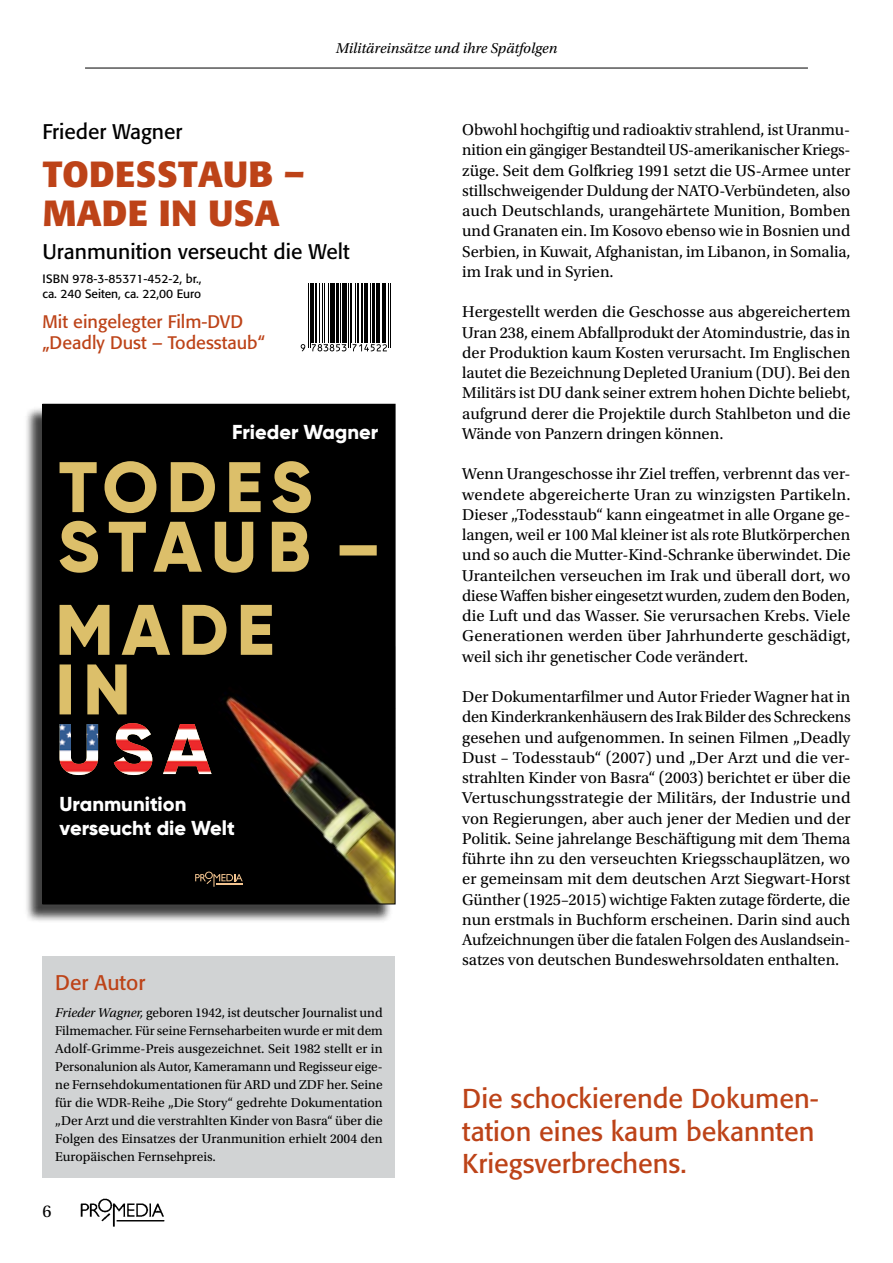
<style>
.page{position:relative;width:893px;height:1263px;background:#fff}
.page>*{position:absolute;margin:0;border:0;box-sizing:border-box;transform-origin:0 0}
.t1{font:700 36px/39px "Formata Pro";letter-spacing:.01em;color:#bd4318}
.t2{font:27px/32.4px "Formata Pro";color:#bd4318}
.t3{font:21px "Formata Pro";color:#000}
.t4{font:21px "Formata Pro";color:#bd4318}
.t5{font:800 20.1px/24.2px "Gilroy";color:#fff}
.t6{font:18px/21px "Formata Pro";color:#bd4318}
.t7{font:18px "Utopia Std";color:#000}
.t8{font:16.5px/20.2px "Utopia Std";color:#000;text-align:justify}
.t9{font:italic 15px "Utopia Std";color:#000}
.t10{font:13.5px/18px "Utopia Std";color:#000;text-align:justify}
.t11{font:12px/15px "Formata Pro";color:#000}
.s1{font-style:italic}
</style>
<div class="page">
<hr style="left:85px;top:68px;width:723px;height:1px;background:#000">
<img style="left:81px;top:1198px;width:84px;height:29px">
<div style="left:24px;top:406px;width:369px;height:517px;background:#000;opacity:.75"></div>
<div style="left:43px;top:404px;width:352px;height:500px;background:#000"></div>
<img style="left:87px;top:604px;width:215px;height:268px">
<img style="left:267px;top:604px;width:35px;height:115px">
<img style="left:239px;top:747px;width:125px;height:125px">
<img style="left:278px;top:800px;width:115px;height:72px">
<img style="left:381px;top:800px;width:12px;height:14px">
<img style="left:356px;top:865px;width:37px;height:37px">
<svg style="left:60px;top:461px;width:251px;height:52px"></svg>
<svg style="left:60px;top:521px;width:317px;height:52px"></svg>
<svg style="left:60px;top:605px;width:212px;height:50px"></svg>
<svg style="left:60px;top:664px;width:67px;height:50px"></svg>
<img style="left:60px;top:723px;width:152px;height:52px">
<svg style="left:195px;top:872px;width:48px;height:15px"></svg>
<div style="left:43px;top:957px;width:352px;height:221px;background:#d1d3d4"></div>
<svg style="left:301px;top:344px;width:4px;height:7px"></svg>
<hr style="left:308px;top:283px;width:1px;height:64px;background:#000">
<hr style="left:310px;top:283px;width:1px;height:64px;background:#000">
<hr style="left:312px;top:283px;width:2px;height:60px;background:#000">
<hr style="left:315px;top:283px;width:2px;height:60px;background:#000">
<hr style="left:320px;top:283px;width:1px;height:60px;background:#000">
<hr style="left:322px;top:283px;width:1px;height:60px;background:#000">
<hr style="left:324px;top:283px;width:1px;height:60px;background:#000">
<hr style="left:328px;top:283px;width:1px;height:60px;background:#000">
<hr style="left:330px;top:283px;width:2px;height:60px;background:#000">
<hr style="left:332px;top:283px;width:3px;height:60px;background:#000">
<hr style="left:336px;top:283px;width:3px;height:60px;background:#000">
<hr style="left:340px;top:283px;width:1px;height:60px;background:#000">
<svg style="left:312px;top:344px;width:34px;height:7px"></svg>
<hr style="left:342px;top:283px;width:3px;height:60px;background:#000">
<hr style="left:346px;top:283px;width:1px;height:60px;background:#000">
<hr style="left:348px;top:283px;width:1px;height:64px;background:#000">
<hr style="left:350px;top:283px;width:1px;height:64px;background:#000">
<hr style="left:351px;top:283px;width:1px;height:60px;background:#000">
<hr style="left:355px;top:283px;width:1px;height:60px;background:#000">
<hr style="left:358px;top:283px;width:1px;height:60px;background:#000">
<hr style="left:361px;top:283px;width:2px;height:60px;background:#000">
<hr style="left:364px;top:283px;width:1px;height:60px;background:#000">
<hr style="left:365px;top:283px;width:3px;height:60px;background:#000">
<hr style="left:370px;top:283px;width:1px;height:60px;background:#000">
<hr style="left:372px;top:283px;width:3px;height:60px;background:#000">
<hr style="left:376px;top:283px;width:2px;height:60px;background:#000">
<hr style="left:378px;top:283px;width:2px;height:60px;background:#000">
<svg style="left:352px;top:344px;width:35px;height:7px"></svg>
<hr style="left:382px;top:283px;width:2px;height:60px;background:#000">
<hr style="left:384px;top:283px;width:2px;height:60px;background:#000">
<hr style="left:388px;top:283px;width:1px;height:64px;background:#000">
<hr style="left:390px;top:283px;width:1px;height:64px;background:#000">
<p class="t9" style="left:336px;top:40px;width:223px">Militäreinsätze und ihre Spätfolgen</p>
<p class="t3" style="left:43px;top:118px;width:142px">Frieder Wagner</p>
<h1 class="t1" style="left:43px;top:155px;width:264px">TODESSTAUB –<br>MADE IN USA</h1>
<p class="t3" style="left:43px;top:238px;width:309px">Uranmunition verseucht die Welt</p>
<p class="t11" style="left:43px;top:271px;width:161px">ISBN 978-3-85371-452-2, br., ca. 240 Seiten, ca. 22,00 Euro</p>
<p class="t6" style="left:43px;top:311px;width:224px">Mit eingelegter Film-DVD „Deadly Dust – Todesstaub“</p>
<p class="t5" style="left:232px;top:420px;width:148px">Frieder Wagner</p>
<p class="t5" style="left:60px;top:791px;width:177px">Uranmunition verseucht die Welt</p>
<p class="t4" style="left:55px;top:969px;width:92px">Der Autor</p>
<p class="t10" style="left:55px;top:1003px;width:329px"><span class="s1">Frieder Wagner,</span> geboren 1942, ist deutscher Journalist und Filmemacher. Für seine Fernseharbeiten wurde er mit dem Adolf-Grimme-Preis ausgezeichnet. Seit 1982 stellt er in Personalunion als Autor, Kameramann und Regisseur eige&shy;ne Fernsehdokumentationen für ARD und ZDF her. Seine für die WDR-Reihe „Die Story“ gedrehte Dokumentation „Der Arzt und die verstrahlten Kinder von Basra“ über die Folgen des Einsatzes der Uranmunition erhielt 2004 den Europäischen Fernsehpreis.</p>
<p class="t7" style="left:43px;top:1200px;width:10px">6</p>
<p class="t8" style="left:462px;top:119px;width:390px">Obwohl hochgiftig und radioaktiv strahlend, ist Uranmu&shy;nition ein gängiger Bestandteil US-amerikanischer Kriegs&shy;züge. Seit dem Golfkrieg 1991 setzt die US-Armee unter stillschweigender Duldung der NATO-Verbündeten, also auch Deutschlands, urangehärtete Munition, Bomben und Granaten ein. Im Kosovo ebenso wie in Bosnien und Serbien, in Kuwait, Afghanistan, im Libanon, in Somalia, im Irak und in Syrien.</p>
<p class="t8" style="left:462px;top:302px;width:390px">Hergestellt werden die Geschosse aus abgereichertem Uran 238, einem Abfallprodukt der Atomindustrie, das in der Produktion kaum Kosten verursacht. Im Englischen lautet die Bezeichnung Depleted Uranium (DU). Bei den Militärs ist DU dank seiner extrem hohen Dichte beliebt, aufgrund derer die Projektile durch Stahlbeton und die Wände von Panzern dringen können.</p>
<p class="t8" style="left:462px;top:464px;width:390px">Wenn Urangeschosse ihr Ziel treffen, verbrennt das ver&shy;wendete abgereicherte Uran zu winzigsten Partikeln.<br>Dieser „Todesstaub“ kann eingeatmet in alle Organe ge&shy;langen, weil er 100 Mal kleiner ist als rote Blutkörperchen und so auch die Mutter-Kind-Schranke überwindet. Die Uranteilchen verseuchen im Irak und überall dort, wo diese Waffen bisher eingesetzt wurden, zudem den Boden, die Luft und das Wasser. Sie verursachen Krebs. Viele Generationen werden über Jahrhunderte geschädigt, weil sich ihr genetischer Code verändert.</p>
<p class="t8" style="left:462px;top:686px;width:390px">Der Dokumentarfilmer und Autor Frieder Wagner hat in den Kinderkrankenhäusern des Irak Bilder des Schreckens gesehen und aufgenommen. In seinen Filmen „Deadly Dust – Todesstaub“ (2007) und „Der Arzt und die ver&shy;strahlten Kinder von Basra“ (2003) berichtet er über die Vertuschungsstrategie der Militärs, der Industrie und von Regierungen, aber auch jener der Medien und der Politik. Seine jahrelange Beschäftigung mit dem Thema führte ihn zu den verseuchten Kriegsschauplätzen, wo er gemeinsam mit dem deutschen Arzt Siegwart-Horst Günther (1925–2015) wichtige Fakten zutage förderte, die nun erstmals in Buchform erscheinen. Darin sind auch Aufzeichnungen über die fatalen Folgen des Auslandsein&shy;satzes von deutschen Bundeswehrsoldaten enthalten.</p>
<h2 class="t2" style="left:462px;top:1082px;width:358px">Die schockierende Dokumen&shy;tation eines kaum bekannten<br>Kriegsverbrechens.</h2>
</div>
